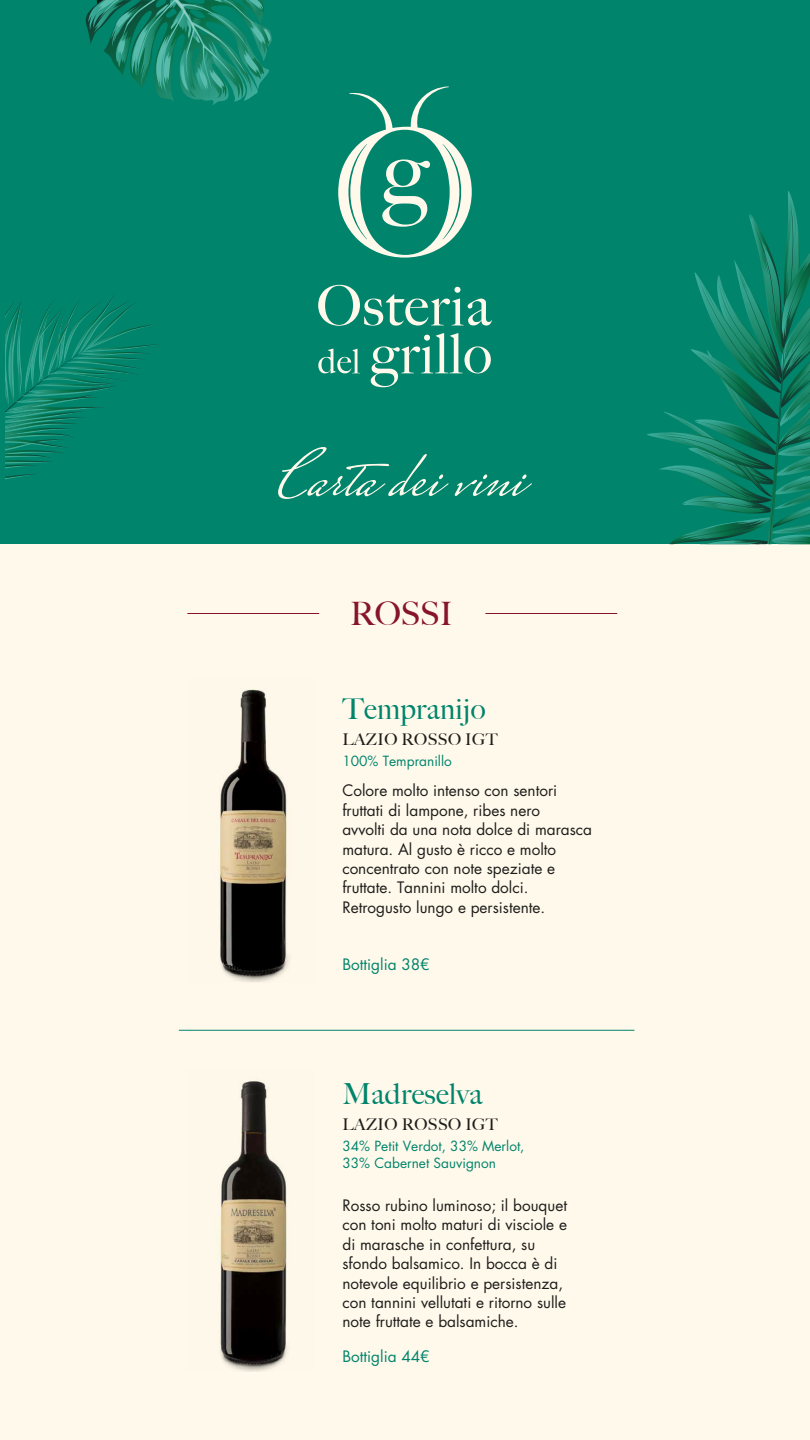
<style>
.page{position:relative;width:810px;height:1440px;background:#fff9eb}
.page>*{position:absolute;margin:0;border:0;box-sizing:border-box;transform-origin:0 0}
.t1{font:68.4px "Mrs Saint Delafield";color:#fff9eb}
.t2{font:500 32.25px "Big Caslon";color:#87152a}
.t3{font:500 29.1px "Big Caslon";letter-spacing:.01em;color:#00846c}
.t4{font:500 16.12px "Big Caslon";letter-spacing:.025em;color:#1d1d1b}
.t5{font:15.38px/19.4px "Futura Std";color:#1d1d1b}
.t6{font:15.38px "Futura Std";color:#00846c}
.t7{font:13.65px/16.1px "Futura Std";color:#00846c}
</style>
<div class="page">
<img style="left:220px;top:1081px;width:67px;height:291px">
<img style="left:219px;top:689px;width:70px;height:293px">
<div style="left:0;top:0;width:810px;height:544px;background:#00846c"></div>
<svg style="left:338px;top:87px;width:134px;height:171px"></svg>
<svg style="left:318px;top:285px;width:174px;height:41px"></svg>
<svg style="left:318px;top:349px;width:42px;height:24px"></svg>
<svg style="left:371px;top:333px;width:120px;height:54px"></svg>
<hr style="left:179px;top:1030px;width:455px;height:1px;background:#00846c">
<svg style="left:5px;top:294px;width:153px;height:186px"></svg>
<svg style="left:86px;top:0;width:186px;height:105px"></svg>
<svg style="left:647px;top:191px;width:163px;height:353px"></svg>
<hr style="left:485px;top:613px;width:132px;height:1px;background:#87152a">
<hr style="left:187px;top:613px;width:132px;height:1px;background:#87152a">
<h1 class="t1" style="left:278px;top:432px;width:246px">Carta dei vini</h1>
<h2 class="t2" style="left:350px;top:587px;width:104px">ROSSI</h2>
<h3 class="t3" style="left:342px;top:685px;width:145px">Tempranijo</h3>
<p class="t4" style="left:342px;top:726px;width:157px">LAZIO ROSSO IGT</p>
<p class="t7" style="left:342px;top:753px;width:111px">100% Tempranillo</p>
<p class="t5" style="left:342px;top:781px;width:251px">Colore molto intenso con sentori fruttati di lampone, ribes nero<br>avvolti da una nota dolce di marasca matura. Al gusto è ricco e molto concentrato con note speziate e fruttate. Tannini molto dolci.<br>Retrogusto lungo e persistente.</p>
<p class="t6" style="left:342px;top:954px;width:89px">Bottiglia 38€</p>
<h3 class="t3" style="left:342px;top:1070px;width:142px">Madreselva</h3>
<p class="t4" style="left:342px;top:1111px;width:157px">LAZIO ROSSO IGT</p>
<p class="t7" style="left:342px;top:1139px;width:184px">34% Petit Verdot, 33% Merlot,<br>33% Cabernet Sauvignon</p>
<p class="t5" style="left:342px;top:1196px;width:226px">Rosso rubino luminoso; il bouquet con toni molto maturi di visciole e di marasche in confettura, su sfondo balsamico. In bocca è di notevole equilibrio e persistenza, con tannini vellutati e ritorno sulle note fruttate e balsamiche.</p>
<p class="t6" style="left:342px;top:1346px;width:89px">Bottiglia 44€</p>
</div>
